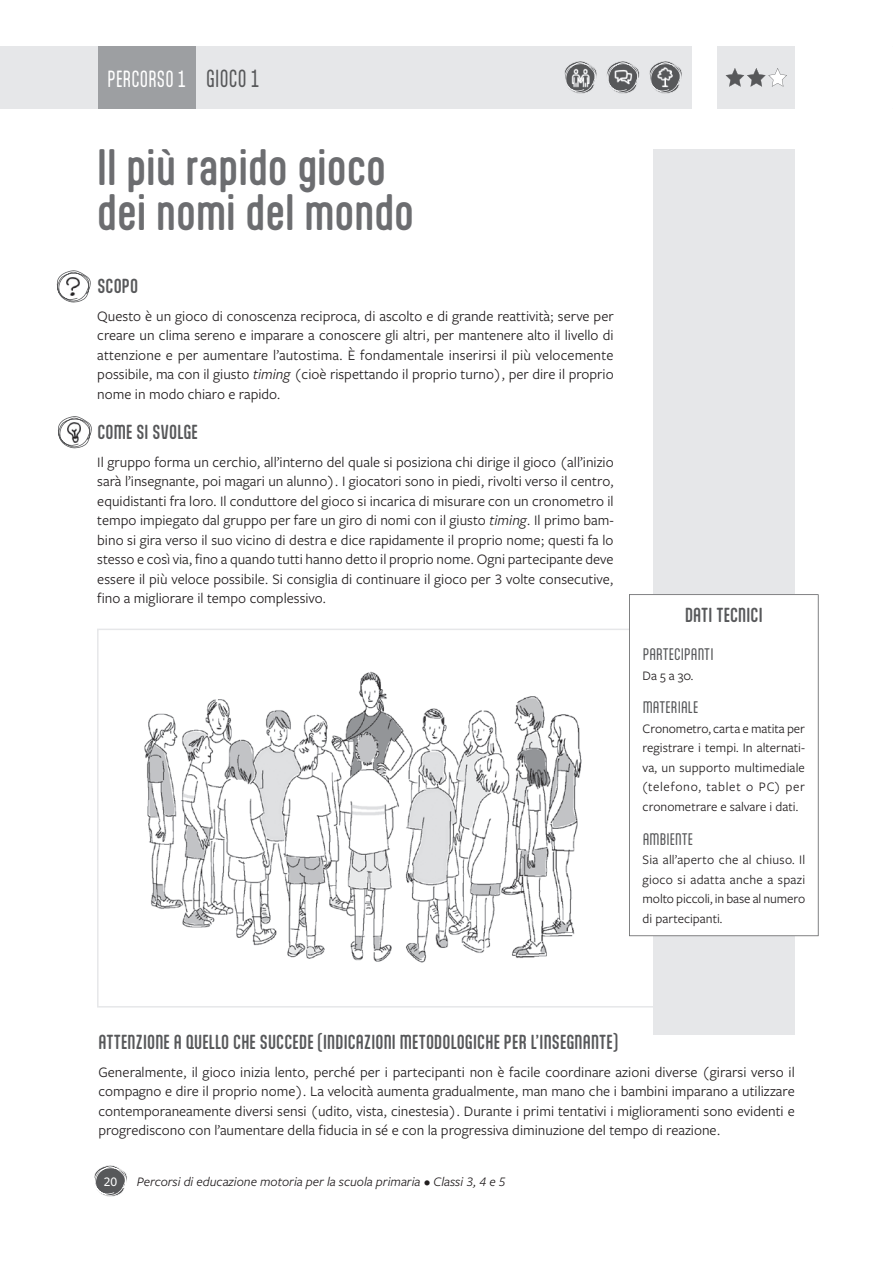
<style>
.page{position:relative;width:893px;height:1263px;background:#fff}
.page>*{position:absolute;margin:0;border:0;box-sizing:border-box;transform-origin:0 0}
.t1{font:500 43.5px/45px "Aptly";color:#6c6d70}
.t2{font:21px "Aptly";letter-spacing:.01em;color:#57585a;scale:.9 1}
.t3{font:19.8px "Aptly";letter-spacing:.01em;color:#fff;scale:.9 1}
.t4{font:500 17.25px "Aptly";letter-spacing:.01em;color:#57585a}
.t5{font:15px/19.5px "Freight Sans Pro";color:#231f20;text-align:justify}
.t6{font:14.25px "Aptly";letter-spacing:.01em;color:#57585a}
.t7{font:13.5px/19.5px "Freight Sans Pro";color:#231f20;text-align:justify}
.t8{font:italic 13.5px "Freight Sans Pro";color:#231f20}
.t9{font:500 13.5px "Freight Sans Pro";color:#fff}
.s1{font-style:italic}
</style>
<div class="page">
<svg style="left:94px;top:1165px;width:33px;height:32px"></svg>
<svg style="left:56px;top:270px;width:35px;height:33px"></svg>
<svg style="left:58px;top:416px;width:34px;height:33px"></svg>
<div style="left:0;top:46px;width:692px;height:62px;background:#e6e7e9"></div>
<div style="left:717px;top:46px;width:78px;height:62px;background:#e6e7e9"></div>
<div style="left:653px;top:149px;width:142px;height:886px;background:#e6e7e9"></div>
<svg style="left:97px;top:629px;width:628px;height:378px"></svg>
<div style="left:629px;top:594px;width:190px;height:342px;background:#fff"></div>
<svg style="left:564px;top:61px;width:33px;height:33px"></svg>
<img style="left:570px;top:66px;width:21px;height:22px">
<svg style="left:606px;top:61px;width:76px;height:33px"></svg>
<img style="left:655px;top:66px;width:19px;height:23px">
<div style="left:98px;top:46px;width:98px;height:62px;background:#9d9fa2"></div>
<img style="left:127px;top:660px;width:472px;height:312px">
<svg style="left:725px;top:68px;width:62px;height:19px"></svg>
<h3 class="t3" style="left:108px;top:66px;width:89px">PERCORSO 1</h3>
<h2 class="t2" style="left:206px;top:65px;width:61px">GIOCO 1</h2>
<h1 class="t1" style="left:97px;top:144px;width:318px">Il più rapido gioco dei nomi del mondo</h1>
<p class="t4" style="left:97px;top:275px;width:42px">SCOPO</p>
<p class="t5" style="left:97px;top:305px;width:518px">Questo è un gioco di conoscenza reciproca, di ascolto e di grande reattività; serve per creare un clima sereno e imparare a conoscere gli altri, per mantenere alto il livello di attenzione e per aumentare l’autostima. È fondamentale inserirsi il più velocemente possibile, ma con il giusto <span class="s1">timing</span> (cioè rispettando il proprio turno), per dire il proprio nome in modo chiaro e rapido.</p>
<p class="t4" style="left:97px;top:421px;width:102px">COME SI SVOLGE</p>
<p class="t5" style="left:97px;top:451px;width:518px">Il gruppo forma un cerchio, all’interno del quale si posiziona chi dirige il gioco (all’inizio sarà l’insegnante, poi magari un alunno). I giocatori sono in piedi, rivolti verso il centro, equidistanti fra loro. Il conduttore del gioco si incarica di misurare con un cronometro il tempo impiegato dal gruppo per fare un giro di nomi con il giusto <span class="s1">timing</span>. Il primo bam&shy;bino si gira verso il suo vicino di destra e dice rapidamente il proprio nome; questi fa lo stesso e così via, fino a quando tutti hanno detto il proprio nome. Ogni partecipante deve essere il più veloce possibile. Si consiglia di continuare il gioco per 3 volte consecutive, fino a migliorare il tempo complessivo.</p>
<p class="t4" style="left:685px;top:604px;width:79px">DATI TECNICI</p>
<p class="t6" style="left:643px;top:645px;width:72px">PARTECIPANTI</p>
<p class="t7" style="left:643px;top:665px;width:52px">Da 5 a 30.</p>
<p class="t6" style="left:643px;top:699px;width:57px">MATERIALE</p>
<p class="t7" style="left:643px;top:718px;width:164px">Cronometro, carta e matita per registrare i tempi. In alternati&shy;va, un supporto multimediale (telefono, tablet o PC) per cronometrare e salvare i dati.</p>
<p class="t6" style="left:643px;top:830px;width:52px">AMBIENTE</p>
<p class="t7" style="left:643px;top:849px;width:164px">Sia all’aperto che al chiuso. Il gioco si adatta anche a spazi molto piccoli, in base al numero di partecipanti.</p>
<p class="t4" style="left:98px;top:1031px;width:521px">ATTENZIONE A QUELLO CHE SUCCEDE (INDICAZIONI METODOLOGICHE PER L’INSEGNANTE)</p>
<p class="t5" style="left:98px;top:1062px;width:698px">Generalmente, il gioco inizia lento, perché per i partecipanti non è facile coordinare azioni diverse (girarsi verso il compagno e dire il proprio nome). La velocità aumenta gradualmente, man mano che i bambini imparano a utilizzare contemporaneamente diversi sensi (udito, vista, cinestesia). Durante i primi tentativi i miglioramenti sono evidenti e progrediscono con l’aumentare della fiducia in sé e con la progressiva diminuzione del tempo di reazione.</p>
<p class="t9" style="left:104px;top:1173px;width:15px">20</p>
<p class="t8" style="left:137px;top:1173px;width:360px">Percorsi di educazione motoria per la scuola primaria • Classi 3, 4 e</p>
</div>
